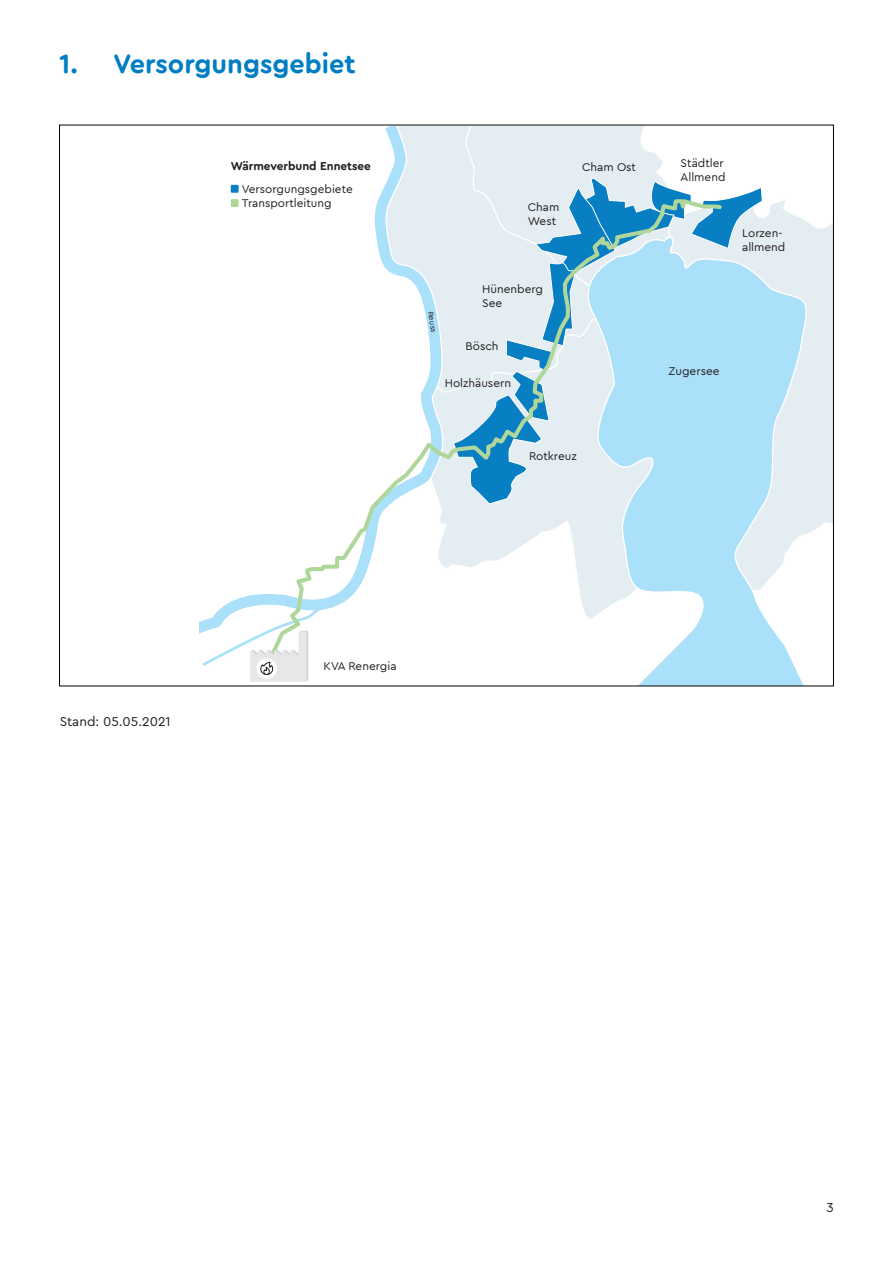
<style>
.page{position:relative;width:893px;height:1263px;background:#fff}
.page>*{position:absolute;margin:0;border:0;box-sizing:border-box;transform-origin:0 0}
.t1{font:700 27px "Cera Round Pro";color:#007ec4}
.t2{font:13.5px "Cera Round Pro";color:#231f20}
.t3{font:11.85px/14.1px "Cera Round Pro";color:#231f20}
.t4{font:700 11.85px "Cera Round Pro";color:#231f20}
.t5{font:8.1px "Cera Round Pro";color:#231f20}
</style>
<div class="page">
<svg style="left:763px;top:201px;width:69px;height:328px"></svg>
<svg style="left:640px;top:231px;width:176px;height:453px"></svg>
<svg style="left:200px;top:127px;width:247px;height:539px"></svg>
<svg style="left:453px;top:127px;width:310px;height:378px"></svg>
<svg style="left:261px;top:197px;width:464px;height:477px"></svg>
<div style="left:231px;top:185px;width:8px;height:8px;background:#097fc3"></div>
<div style="left:231px;top:199px;width:8px;height:8px;background:#b0d79b"></div>
<svg style="left:250px;top:631px;width:58px;height:51px"></svg>
<p class="t1" style="left:60px;top:45px;width:298px">1. Versorgungsgebiet</p>
<p class="t4" style="left:231px;top:158px;width:142px">Wärmeverbund Ennetsee</p>
<p class="t3" style="left:242px;top:181px;width:113px">Versorgungsgebiete<br>Transportleitung</p>
<p class="t3" style="left:528px;top:199px;width:33px">Cham<br>West</p>
<p class="t5" style="left:436px;top:310px;width:23px;rotate:81deg">Reuss</p>
<p class="t3" style="left:482px;top:282px;width:62px">Hünenberg<br>See</p>
<p class="t3" style="left:466px;top:339px;width:35px">Bösch</p>
<p class="t3" style="left:445px;top:376px;width:68px">Holzhäusern</p>
<p class="t3" style="left:582px;top:160px;width:56px">Cham Ost</p>
<p class="t3" style="left:681px;top:155px;width:46px">Städtler<br>Allmend</p>
<p class="t3" style="left:742px;top:225px;width:45px">Lorzen&shy;allmend</p>
<p class="t3" style="left:669px;top:364px;width:52px">Zugersee</p>
<p class="t3" style="left:529px;top:448px;width:49px">Rotkreuz</p>
<p class="t2" style="left:60px;top:712px;width:113px">Stand: 05.05.2021</p>
<p class="t3" style="left:324px;top:658px;width:75px">KVA Renergia</p>
<p class="t2" style="left:826px;top:1198px;width:9px">3</p>
</div>
